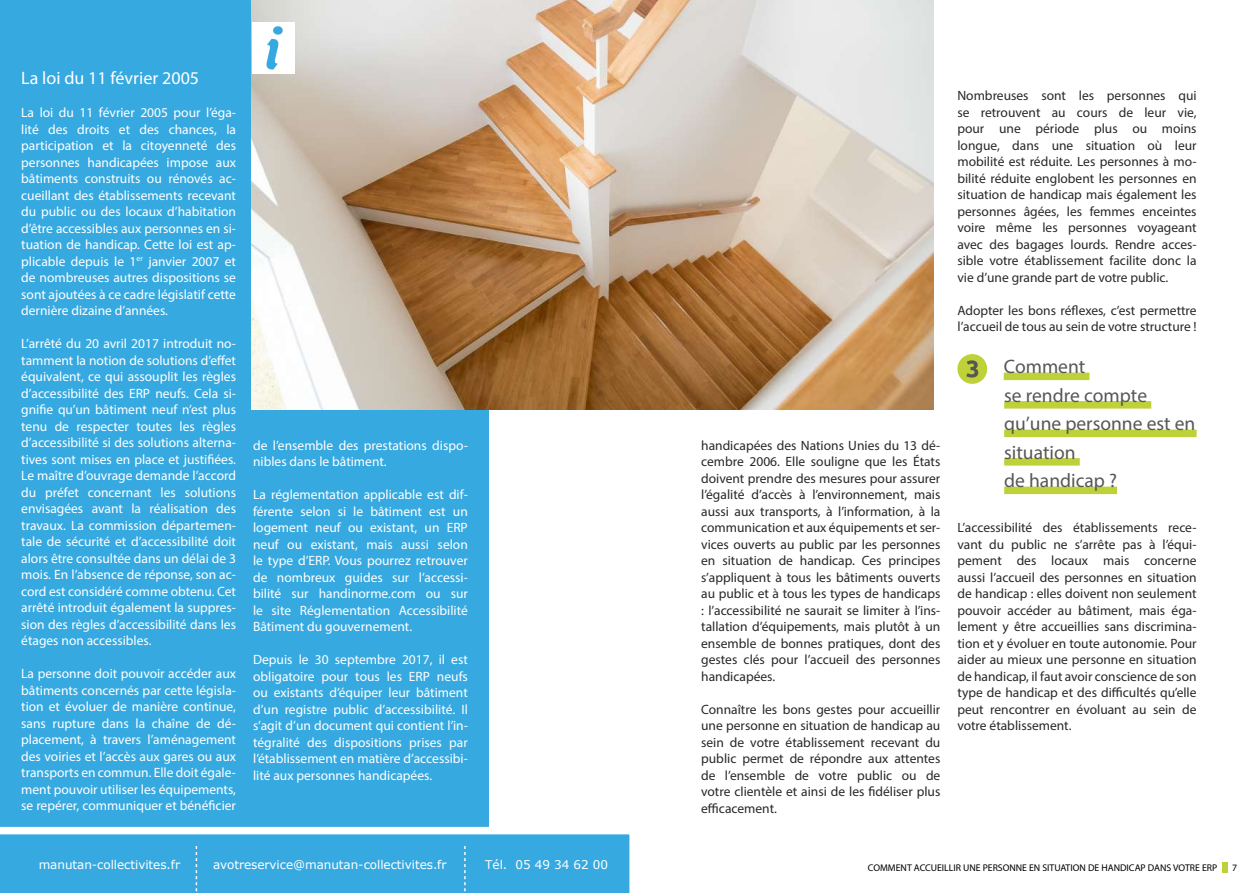
<style>
.page{position:relative;width:1259px;height:893px;background:#fff}
.page>*{position:absolute;margin:0;border:0;box-sizing:border-box;transform-origin:0 0}
.t1{font:19.5px/28.5px "Myriad Pro";color:#575756}
.t2{font:18px "Myriad Pro";color:#fff}
.t3{font:13.5px/16.5px "Myriad Pro";color:#fff;text-align:justify}
.t4{font:13.5px/16.5px "Myriad Pro";color:#282827;text-align:justify}
.t5{font:12px "Verdana";letter-spacing:-.005em;color:#fff}
.t6{font:9.75px "Myriad Pro";color:#000}
.t7{font:9.75px "Myriad Pro";color:#000}
</style>
<div class="page">
<div style="left:0;top:0;width:488px;height:893px;background:#36a9e1"></div>
<img style="left:252px;top:0;width:681px;height:410px">
<div style="left:252px;top:22px;width:42px;height:51px;background:#fff"></div>
<svg style="left:266px;top:26px;width:17px;height:44px"></svg>
<div style="left:1003px;top:373px;width:86px;height:7px;background:#bed139"></div>
<div style="left:1004px;top:401px;width:147px;height:8px;background:#bed139"></div>
<div style="left:1004px;top:430px;width:192px;height:7px;background:#bed139"></div>
<div style="left:1004px;top:458px;width:75px;height:8px;background:#bed139"></div>
<div style="left:1004px;top:487px;width:113px;height:7px;background:#bed139"></div>
<div style="left:957px;top:354px;width:30px;height:30px;background:#bed139;border-radius:50%"></div>
<svg style="left:966px;top:360px;width:12px;height:18px"></svg>
<div style="left:1222px;top:862px;width:6px;height:11px;background:#bed139"></div>
<svg style="left:0;top:827px;width:630px;height:66px"></svg>
<h2 class="t2" style="left:21px;top:67px;width:179px">La loi du 11 février 2005</h2>
<p class="t3" style="left:21px;top:104px;width:216px">La loi du 11 février 2005 pour l’éga&shy;lité des droits et des chances, la participation et la citoyenneté des personnes handicapées impose aux bâtiments construits ou rénovés ac&shy;cueillant des établissements recevant du public ou des locaux d’habitation d’être accessibles aux personnes en si&shy;tuation de handicap. Cette loi est ap&shy;plicable depuis le 1<sup>er</sup> janvier 2007 et de nombreuses autres dispositions se sont ajoutées à ce cadre législatif cette dernière dizaine d’années.</p>
<p class="t3" style="left:21px;top:335px;width:216px">L’arrêté du 20 avril 2017 introduit no&shy;tamment la notion de solutions d’effet équivalent, ce qui assouplit les règles d’accessibilité des ERP neufs. Cela si&shy;gnifie qu’un bâtiment neuf n’est plus tenu de respecter toutes les règles d’accessibilité si des solutions alterna&shy;tives sont mises en place et justifiées.<br>Le maître d’ouvrage demande l’accord du préfet concernant les solutions envisagées avant la réalisation des travaux. La commission départemen&shy;tale de sécurité et d’accessibilité doit alors être consultée dans un délai de 3 mois. En l’absence de réponse, son ac&shy;cord est considéré comme obtenu. Cet arrêté introduit également la suppres&shy;sion des règles d’accessibilité dans les étages non accessibles.</p>
<p class="t3" style="left:21px;top:665px;width:216px">La personne doit pouvoir accéder aux bâtiments concernés par cette législa&shy;tion et évoluer de manière continue, sans rupture dans la chaîne de dé&shy;placement, à travers l’aménagement des voiries et l’accès aux gares ou aux transports en commun. Elle doit égale&shy;ment pouvoir utiliser les équipements, se repérer, communiquer et bénéficier</p>
<p class="t3" style="left:253px;top:437px;width:216px">de l’ensemble des prestations dispo&shy;nibles dans le bâtiment.</p>
<p class="t3" style="left:253px;top:486px;width:216px">La réglementation applicable est dif&shy;férente selon si le bâtiment est un logement neuf ou existant, un ERP neuf ou existant, mais aussi selon le type d’ERP. Vous pourrez retrouver de nombreux guides sur l’accessi&shy;bilité sur handinorme.com ou sur le site Réglementation Accessibilité Bâtiment du gouvernement.</p>
<p class="t3" style="left:253px;top:651px;width:216px">Depuis le 30 septembre 2017, il est obligatoire pour tous les ERP neufs ou existants d’équiper leur bâtiment d’un registre public d’accessibilité. Il s’agit d’un document qui contient l’in&shy;tégralité des dispositions prises par l’établissement en matière d’accessibi&shy;lité aux personnes handicapées.</p>
<p class="t4" style="left:701px;top:437px;width:241px">handicapées des Nations Unies du 13 dé&shy;cembre 2006. Elle souligne que les États doivent prendre des mesures pour assurer l’égalité d’accès à l’environnement, mais aussi aux transports, à l’information, à la communication et aux équipements et ser&shy;vices ouverts au public par les personnes en situation de handicap. Ces principes s’appliquent à tous les bâtiments ouverts au public et à tous les types de handicaps : l’accessibilité ne saurait se limiter à l’ins&shy;tallation d’équipements, mais plutôt à un ensemble de bonnes pratiques, dont des gestes clés pour l’accueil des personnes handicapées.</p>
<p class="t4" style="left:701px;top:701px;width:241px">Connaître les bons gestes pour accueillir une personne en situation de handicap au sein de votre établissement recevant du public permet de répondre aux attentes de l’ensemble de votre public ou de votre clientèle et ainsi de les fidéliser plus efficacement.</p>
<p class="t4" style="left:957px;top:87px;width:241px">Nombreuses sont les personnes qui se retrouvent au cours de leur vie, pour une période plus ou moins longue, dans une situation où leur mobilité est réduite. Les personnes à mo&shy;bilité réduite englobent les personnes en situation de handicap mais également les personnes âgées, les femmes enceintes voire même les personnes voyageant avec des bagages lourds. Rendre acces&shy;sible votre établissement facilite donc la vie d’une grande part de votre public.</p>
<p class="t4" style="left:957px;top:302px;width:241px">Adopter les bons réflexes, c’est permettre l’accueil de tous au sein de votre structure !</p>
<h1 class="t1" style="left:1003px;top:352px;width:193px">Comment<br>se rendre compte qu’une personne est en situation<br>de handicap ?</h1>
<p class="t4" style="left:957px;top:519px;width:241px">L’accessibilité des établissements rece&shy;vant du public ne s’arrête pas à l’équi&shy;pement des locaux mais concerne aussi l’accueil des personnes en situation de handicap : elles doivent non seulement pouvoir accéder au bâtiment, mais éga&shy;lement y être accueillies sans discrimina&shy;tion et y évoluer en toute autonomie. Pour aider au mieux une personne en situation de handicap, il faut avoir conscience de son type de handicap et des difficultés qu’elle peut rencontrer en évoluant au sein de votre établissement.</p>
<p class="t5" style="left:39px;top:856px;width:143px">manutan-collectivites.fr</p>
<p class="t5" style="left:213px;top:856px;width:235px">avotreservice@manutan-collectivites.fr</p>
<p class="t5" style="left:485px;top:856px;width:124px">Tél. 05 49 34 62 00</p>
<p class="t6" style="left:868px;top:862px;width:351px">COMMENT ACCUEILLIR UNE PERSONNE EN SITUATION DE HANDICAP DANS VOTRE ERP</p>
<p class="t7" style="left:1232px;top:862px;width:7px">7</p>
</div>
